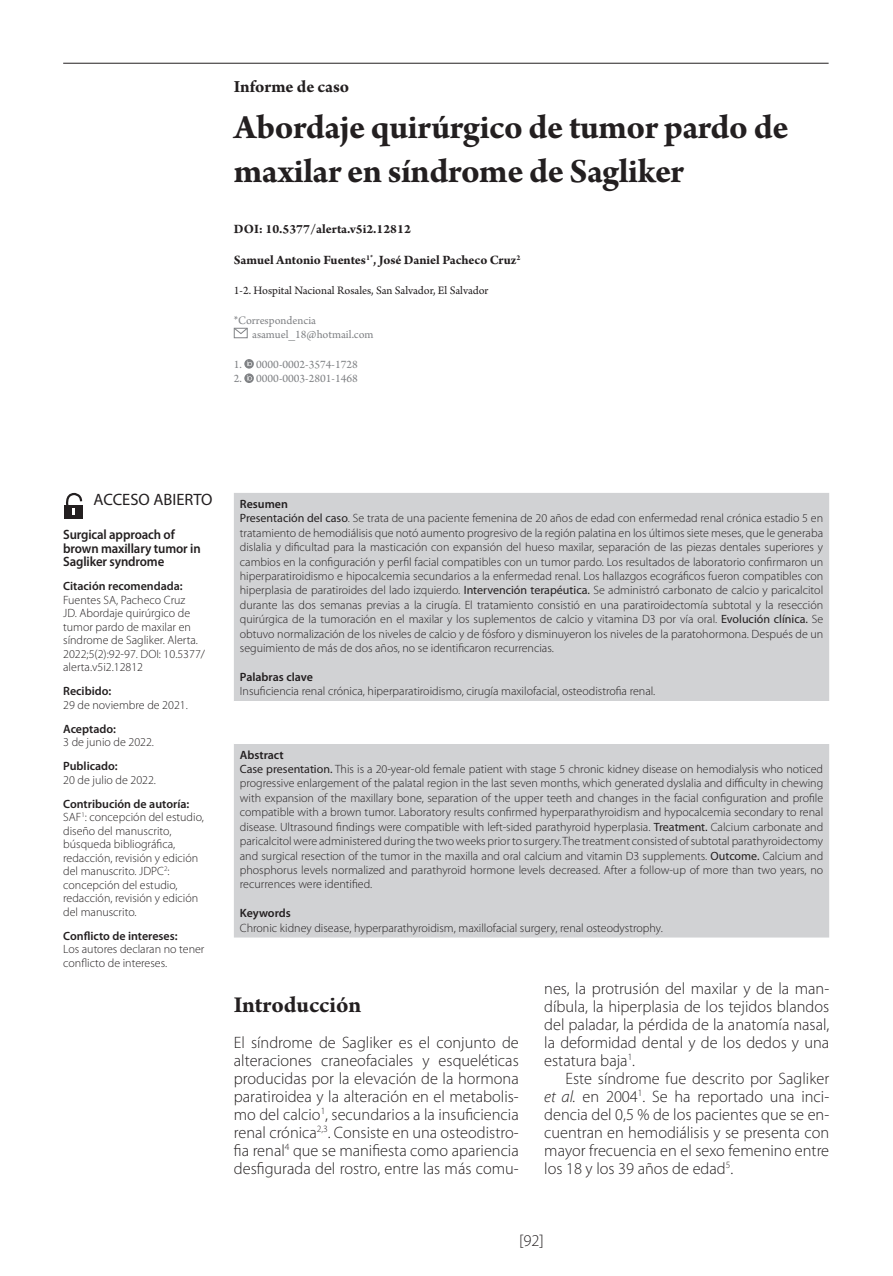
<style>
.page{position:relative;width:893px;height:1276px;background:#fff}
.page>*{position:absolute;margin:0;border:0;box-sizing:border-box;transform-origin:0 0}
.Titulo_de_Articulo{font:700 36px/43.2px "Arno Pro";letter-spacing:-.01em;color:#231f20}
.Titulo_Introduccion{font:700 24px "Arno Pro";color:#231f20}
.Nombre_de_Seccion{font:700 18px "Arno Pro";letter-spacing:-.005em;color:#231f20}
.Primer_parrafo{font:300 16.5px/18px "Myriad Pro";color:#231f20;text-align:justify}
.Segundo_parrafo{font:300 16.5px/18px "Myriad Pro";color:#231f20;text-align:justify}
.ACCESO_ABIERTO{font:16.5px "Myriad Pro";color:#231f20}
.Paginas{font:300 16.5px "Myriad Pro";color:#231f20}
.Titulo_ingles{font:600 13.5px/13.5px "Myriad Pro";letter-spacing:-.01em;color:#231f20;scale:.95 1}
.Autor_Autores{font:700 13.5px "Arno Pro";letter-spacing:-.005em;color:#231f20}
.DOI{font:700 13.5px "Arno Pro";color:#231f20}
.Cuerpo{font:300 12px/14.4px "Myriad Pro";color:#231f20;text-align:justify}
.Cuerpo_texto{font:300 12px/13.5px "Myriad Pro";color:#231f20}
.Titulos{font:600 12px "Myriad Pro";color:#231f20}
.Afiliacion{font:12px "Arno Pro";color:#231f20}
.ORCID{font:12px "Arno Pro";color:#808285}
.Correspondencia{font:12px/14.4px "Arno Pro";color:#808285}
.Subtitulo{font:600 12px "Myriad Pro";color:#231f20}
.Cuerpo-2{font:600 12px "Myriad Pro";color:#231f20}
.s1{font-weight:400}
.s2{font-style:italic}
</style>
<div class="page">
<hr style="left:63px;top:63px;width:766px;height:1px;background:#231f20">
<div style="left:234px;top:328px;width:14px;height:10px;border:1px solid #808285"></div>
<svg style="left:233px;top:327px;width:15px;height:7px"></svg>
<svg style="left:244px;top:359px;width:10px;height:24px"></svg>
<div style="left:234px;top:493px;width:595px;height:444px;background:#d1d2d4"></div>
<div style="left:234px;top:701px;width:595px;height:42px;background:#fff"></div>
<div style="left:64px;top:505px;width:19px;height:14px;background:#231f20"></div>
<svg style="left:66px;top:494px;width:17px;height:21px"></svg>
<p class="Nombre_de_Seccion" style="left:234px;top:77px;width:117px">Informe de caso</p>
<p class="Titulo_de_Articulo" style="left:234px;top:108px;width:556px">Abordaje quirúrgico de tumor pardo de maxilar en síndrome de Sagliker</p>
<p class="DOI" style="left:234px;top:221px;width:179px">DOI: 10.5377/alerta.v5i2.12812</p>
<p class="Autor_Autores" style="left:234px;top:252px;width:288px">Samuel Antonio Fuentes<sup>1*</sup>, José Daniel Pacheco Cruz<sup>2</sup></p>
<p class="Afiliacion" style="left:234px;top:283px;width:256px">1-2. Hospital Nacional Rosales, San Salvador, El Salvador</p>
<p class="Correspondencia" style="left:252px;top:313px;width:123px;text-indent:-18px">*Correspondencia asamuel_18@hotmail.com</p>
<p class="ORCID" style="left:234px;top:357px;width:125px">1. 0000-0002-3574-1728</p>
<p class="ORCID" style="left:234px;top:372px;width:125px">2. 0000-0003-2801-1468</p>
<p class="ACCESO_ABIERTO" style="left:94px;top:489px;width:121px">ACCESO ABIERTO</p>
<p class="Titulo_ingles" style="left:63px;top:527px;width:146px">Surgical approach of brown maxillary tumor in<br>Sagliker syndrome</p>
<p class="Titulos" style="left:63px;top:578px;width:121px">Citación recomendada:</p>
<p class="Cuerpo_texto" style="left:63px;top:592px;width:143px">Fuentes SA, Pacheco Cruz<br>JD. Abordaje quirúrgico de tumor pardo de maxilar en síndrome de Sagliker. Alerta.<br>2022;5(2):92-97. DOI: 10.5377/ alerta.v5i2.12812</p>
<p class="Titulos" style="left:63px;top:683px;width:50px">Recibido:</p>
<p class="Cuerpo_texto" style="left:63px;top:697px;width:126px">29 de noviembre de 2021.</p>
<p class="Titulos" style="left:63px;top:721px;width:54px">Aceptado:</p>
<p class="Cuerpo_texto" style="left:63px;top:735px;width:92px">3 de junio de 2022.</p>
<p class="Titulos" style="left:63px;top:758px;width:56px">Publicado:</p>
<p class="Cuerpo_texto" style="left:63px;top:772px;width:94px">20 de julio de 2022.</p>
<p class="Titulos" style="left:63px;top:796px;width:128px">Contribución de autoría:</p>
<p class="Cuerpo_texto" style="left:63px;top:810px;width:142px">SAF<sup>1</sup>: concepción del estudio, diseño del manuscrito, búsqueda bibliográfica, redacción, revisión y edición del manuscrito. JDPC<sup>2</sup>: concepción del estudio, redacción, revisión y edición del manuscrito.</p>
<p class="Titulos" style="left:63px;top:928px;width:116px">Conflicto de intereses:</p>
<p class="Cuerpo_texto" style="left:63px;top:942px;width:143px">Los autores declaran no tener conflicto de intereses.</p>
<p class="Subtitulo" style="left:240px;top:496px;width:50px">Resumen</p>
<p class="Cuerpo" style="left:240px;top:511px;width:585px"><span class="s1">Presentación del caso</span>. Se trata de una paciente femenina de 20 años de edad con enfermedad renal crónica estadio 5 en tratamiento de hemodiálisis que notó aumento progresivo de la región palatina en los últimos siete meses, que le generaba dislalia y dificultad para la masticación con expansión del hueso maxilar, separación de las piezas dentales superiores y cambios en la configuración y perfil facial compatibles con un tumor pardo. Los resultados de laboratorio confirmaron un hiperparatiroidismo e hipocalcemia secundarios a la enfermedad renal. Los hallazgos ecográficos fueron compatibles con hiperplasia de paratiroides del lado izquierdo. <span class="s1">Intervención terapéutica.</span> Se administró carbonato de calcio y paricalcitol durante las dos semanas previas a la cirugía. El tratamiento consistió en una paratiroidectomía subtotal y la resección quirúrgica de la tumoración en el maxilar y los suplementos de calcio y vitamina D3 por vía oral. <span class="s1">Evolución clínica.</span> Se obtuvo normalización de los niveles de calcio y de fósforo y disminuyeron los niveles de la paratohormona. Después de un seguimiento de más de dos años, no se identificaron recurrencias.</p>
<p class="Cuerpo-2" style="left:240px;top:669px;width:75px">Palabras clave</p>
<p class="Cuerpo" style="left:240px;top:684px;width:417px">Insuficiencia renal crónica, hiperparatiroidismo, cirugía maxilofacial, osteodistrofia renal.</p>
<p class="Subtitulo" style="left:240px;top:747px;width:45px">Abstract</p>
<p class="Cuerpo" style="left:240px;top:762px;width:585px"><span class="s1">Case presentation.</span> This is a 20-year-old female patient with stage 5 chronic kidney disease on hemodialysis who noticed progressive enlargement of the palatal region in the last seven months, which generated dyslalia and difficulty in chewing with expansion of the maxillary bone, separation of the upper teeth and changes in the facial configuration and profile compatible with a brown tumor. Laboratory results confirmed hyperparathyroidism and hypocalcemia secondary to renal disease. Ultrasound findings were compatible with left-sided parathyroid hyperplasia. <span class="s1">Treatment.</span> Calcium carbonate and paricalcitol were administered during the two weeks prior to surgery. The treatment consisted of subtotal parathyroidectomy and surgical resection of the tumor in the maxilla and oral calcium and vitamin D3 supplements. <span class="s1">Outcome.</span> Calcium and phosphorus levels normalized and parathyroid hormone levels decreased. After a follow-up of more than two years, no recurrences were identified.</p>
<p class="Subtitulo" style="left:240px;top:905px;width:52px">Keywords</p>
<p class="Cuerpo" style="left:240px;top:920px;width:424px">Chronic kidney disease, hyperparathyroidism, maxillofacial surgery, renal osteodystrophy.</p>
<p class="Titulo_Introduccion" style="left:234px;top:990px;width:129px">Introducción</p>
<p class="Primer_parrafo" style="left:234px;top:1033px;width:286px">El síndrome de Sagliker es el conjunto de alteraciones craneofaciales y esqueléticas producidas por la elevación de la hormona paratiroidea y la alteración en el metabolis&shy;mo del calcio<sup>1</sup>, secundarios a la insuficiencia renal crónica<sup>2,3</sup>. Consiste en una osteodistro&shy;fia renal<sup>4</sup> que se manifiesta como apariencia desfigurada del rostro, entre las más comu-</p>
<p class="Primer_parrafo" style="left:544px;top:979px;width:286px">nes, la protrusión del maxilar y de la man&shy;díbula, la hiperplasia de los tejidos blandos del paladar, la pérdida de la anatomía nasal, la deformidad dental y de los dedos y una estatura baja<sup>1</sup>.</p>
<p class="Segundo_parrafo" style="left:544px;top:1069px;width:286px;text-indent:21px">Este síndrome fue descrito por Sagliker <span class="s2">et al.</span> en 2004<sup>1</sup>. Se ha reportado una inci&shy;dencia del 0,5 % de los pacientes que se en&shy;cuentran en hemodiálisis y se presenta con mayor frecuencia en el sexo femenino entre los 18 y los 39 años de edad<sup>5</sup>.</p>
<p class="Paginas" style="left:519px;top:1230px;width:26px">[92]</p>
</div>
